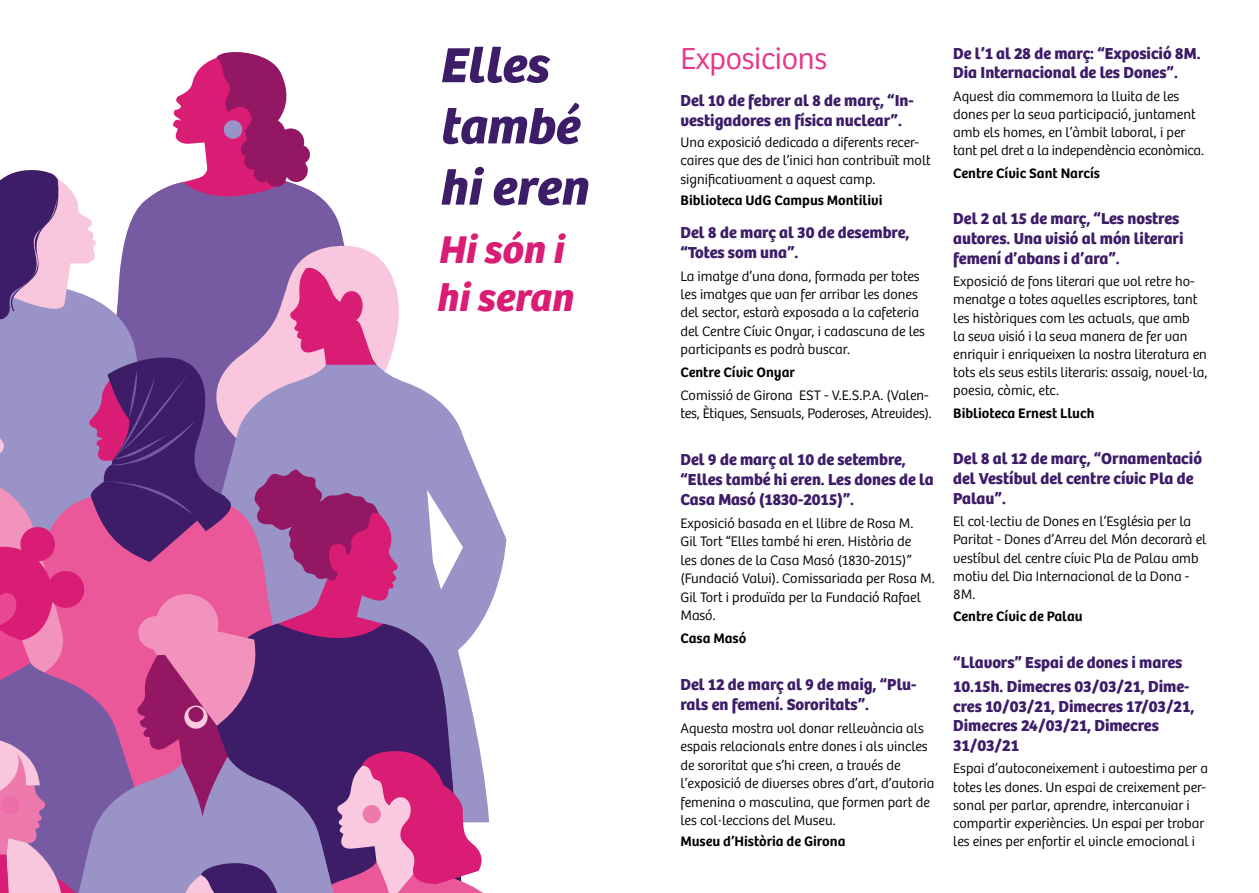
<style>
.page{position:relative;width:1259px;height:893px;background:#fff}
.page>*{position:absolute;margin:0;border:0;box-sizing:border-box;transform-origin:0 0}
.t1{font:italic 700 51px/61.2px "Bree";color:#3d1c68}
.t2{font:italic 700 40.05px/48.2px "Bree";color:#d91d75}
.t3{font:300 31.5px "Bree";letter-spacing:-.01em;color:#e83489}
.t4{font:700 16.5px/19.6px "Bree";color:#3d1c68}
.t5{font:300 14.25px/18.5px "Bree";color:#000}
.t6{font:600 14.25px "Bree";color:#000}
</style>
<div class="page">
<svg style="left:0;top:52px;width:507px;height:841px"></svg>
<h1 class="t1" style="left:439px;top:35px;width:150px">Elles també hi eren</h1>
<h3 class="t3" style="left:680px;top:41px;width:148px">Exposicions</h3>
<p class="t4" style="left:680px;top:91px;width:235px">Del 10 de febrer al 8 de març, “In&shy;vestigadores en física nuclear”.</p>
<p class="t5" style="left:680px;top:133px;width:252px">Una exposició dedicada a diferents recer&shy;caires que des de l’inici han contribuït molt significativament a aquest camp.</p>
<p class="t6" style="left:680px;top:192px;width:203px">Biblioteca UdG Campus Montilivi</p>
<p class="t4" style="left:680px;top:223px;width:230px">Del 8 de març al 30 de desembre, “Totes som una”.</p>
<p class="t5" style="left:680px;top:267px;width:246px">La imatge d’una dona, formada per totes les imatges que van fer arribar les dones del sector, estarà exposada a la cafeteria del Centre Cívic Onyar, i cadascuna de les participants es podrà buscar.</p>
<p class="t6" style="left:680px;top:364px;width:116px">Centre Cívic Onyar</p>
<p class="t5" style="left:680px;top:386px;width:253px">Comissió de Girona EST - V.E.S.P.A. (Valen&shy;tes, Ètiques, Sensuals, Poderoses, Atrevides).</p>
<p class="t4" style="left:680px;top:450px;width:255px">Del 9 de març al 10 de setembre, “Elles també hi eren. Les dones de la<br>Casa Masó (1830-2015)”.</p>
<p class="t5" style="left:680px;top:514px;width:256px">Exposició basada en el llibre de Rosa M.<br>Gil Tort “Elles també hi eren. Història de<br>les dones de la Casa Masó (1830-2015)” (Fundació Valvi). Comissariada per Rosa M.<br>Gil Tort i produïda per la Fundació Rafael Masó.</p>
<p class="t6" style="left:680px;top:630px;width:67px">Casa Masó</p>
<p class="t4" style="left:680px;top:675px;width:237px">Del 12 de març al 9 de maig, “Plu&shy;rals en femení. Sororitats”.</p>
<p class="t5" style="left:680px;top:719px;width:255px">Aquesta mostra vol donar rellevància als espais relacionals entre dones i als vincles de sororitat que s’hi creen, a través de l’exposició de diverses obres d’art, d’autoria femenina o masculina, que formen part de les col·leccions del Museu.</p>
<p class="t6" style="left:680px;top:833px;width:166px">Museu d’Història de Girona</p>
<h2 class="t2" style="left:436px;top:226px;width:138px">Hi són i hi seran</h2>
<p class="t4" style="left:953px;top:43px;width:249px">De l’1 al 28 de març: “Exposició 8M.<br>Dia Internacional de les Dones”.</p>
<p class="t5" style="left:953px;top:87px;width:252px">Aquest dia commemora la lluita de les dones per la seva participació, juntament amb els homes, en l’àmbit laboral, i per tant pel dret a la independència econòmica.</p>
<p class="t6" style="left:953px;top:165px;width:148px">Centre Cívic Sant Narcís</p>
<p class="t4" style="left:953px;top:209px;width:232px">Del 2 al 15 de març, “Les nostres autores. Una visió al món literari femení d’abans i d’ara”.</p>
<p class="t5" style="left:953px;top:273px;width:256px">Exposició de fons literari que vol retre ho&shy;menatge a totes aquelles escriptores, tant les històriques com les actuals, que amb<br>la seva visió i la seva manera de fer van enriquir i enriqueixen la nostra literatura en tots els seus estils literaris: assaig, novel·la, poesia, còmic, etc.</p>
<p class="t6" style="left:953px;top:405px;width:143px">Biblioteca Ernest Lluch</p>
<p class="t4" style="left:953px;top:449px;width:250px">Del 8 al 12 de març, “Ornamentació del Vestíbul del centre cívic Pla de<br>Palau”.</p>
<p class="t5" style="left:953px;top:513px;width:255px">El col·lectiu de Dones en l’Església per la Paritat - Dones d’Arreu del Món decorarà el vestíbul del centre cívic Pla de Palau amb motiu del Dia Internacional de la Dona - 8M.</p>
<p class="t6" style="left:953px;top:608px;width:131px">Centre Cívic de Palau</p>
<p class="t4" style="left:953px;top:650px;width:238px;line-height:24px">“Llavors” Espai de dones i mares<br>10.15h. Dimecres 03/03/21, Dime-</p>
<p class="t4" style="left:953px;top:696px;width:242px">cres 10/03/21, Dimecres 17/03/21,<br>Dimecres 24/03/21, Dimecres<br>31/03/21</p>
<p class="t5" style="left:953px;top:760px;width:256px">Espai d’autoconeixement i autoestima per a totes les dones. Un espai de creixement per&shy;sonal per parlar, aprendre, intercanviar i compartir experiències. Un espai per trobar les eines per enfortir el vincle emocional i</p>
</div>
